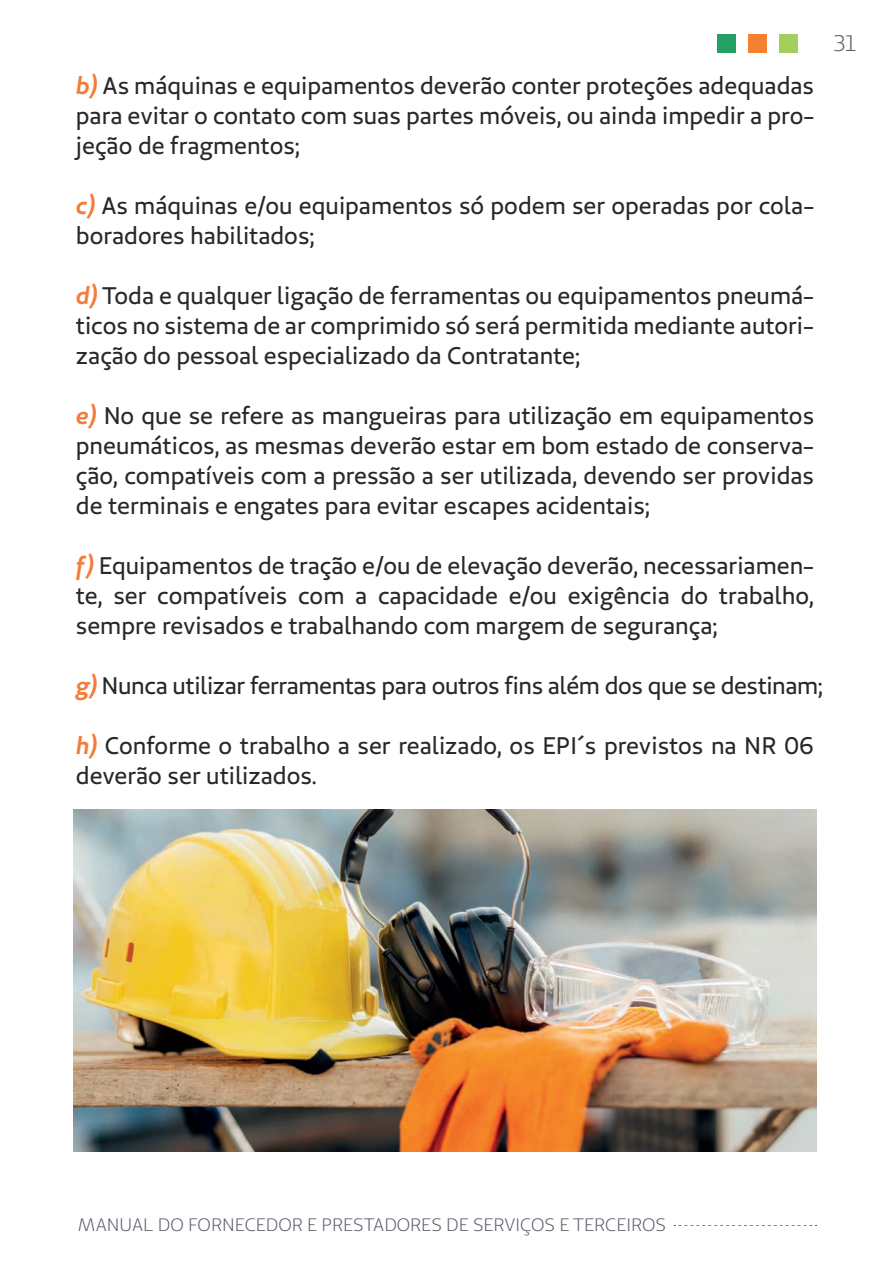
<style>
.page{position:relative;width:893px;height:1263px;background:#fff}
.page>*{position:absolute;margin:0;border:0;box-sizing:border-box;transform-origin:0 0}
.t1{font:24px/30px "Unimed Sans 2020 Regular";color:#25292c;text-align:justify}
.t2{font:22.5px "Unimed Sans";color:#595d69}
.t3{font:18px "Unimed Sans";color:#595d69}
.s1{font-family:"Unimed Sans 2020 Semi";font-weight:700;font-style:italic;color:#f37c38}
</style>
<div class="page">
<svg style="left:674px;top:1225px;width:143px;height:1px"></svg>
<div style="left:718px;top:34px;width:18px;height:18px;background:#269f67"></div>
<div style="left:749px;top:34px;width:18px;height:18px;background:#f48030"></div>
<div style="left:779px;top:34px;width:19px;height:18px;background:#a4cf5d"></div>
<img style="left:74px;top:810px;width:742px;height:341px">
<p class="t1" style="left:76px;top:70px;width:740px"><span class="s1">b)</span> As máquinas e equipamentos deverão conter proteções adequadas para evitar o contato com suas partes móveis, ou ainda impedir a pro&shy;jeção de fragmentos;</p>
<p class="t1" style="left:76px;top:190px;width:740px"><span class="s1">c)</span> As máquinas e/ou equipamentos só podem ser operadas por cola&shy;boradores habilitados;</p>
<p class="t1" style="left:76px;top:280px;width:740px"><span class="s1">d)</span> Toda e qualquer ligação de ferramentas ou equipamentos pneumá&shy;ticos no sistema de ar comprimido só será permitida mediante autori&shy;zação do pessoal especializado da Contratante;</p>
<p class="t1" style="left:76px;top:400px;width:740px"><span class="s1">e)</span> No que se refere as mangueiras para utilização em equipamentos pneumáticos, as mesmas deverão estar em bom estado de conserva&shy;ção, compatíveis com a pressão a ser utilizada, devendo ser providas de terminais e engates para evitar escapes acidentais;</p>
<p class="t1" style="left:76px;top:550px;width:740px"><span class="s1">f)</span> Equipamentos de tração e/ou de elevação deverão, necessariamen&shy;te, ser compatíveis com a capacidade e/ou exigência do trabalho, sempre revisados e trabalhando com margem de segurança;</p>
<p class="t1" style="left:76px;top:670px;width:749px"><span class="s1">g)</span> Nunca utilizar ferramentas para outros fins além dos que se destinam;</p>
<p class="t1" style="left:76px;top:730px;width:740px"><span class="s1">h)</span> Conforme o trabalho a ser realizado, os EPI´s previstos na NR 06 deverão ser utilizados.</p>
<p class="t2" style="left:833px;top:29px;width:24px">31</p>
<p class="t3" style="left:78px;top:1214px;width:590px">MANUAL DO FORNECEDOR E PRESTADORES DE SERVIÇOS E TERCEIROS</p>
</div>
